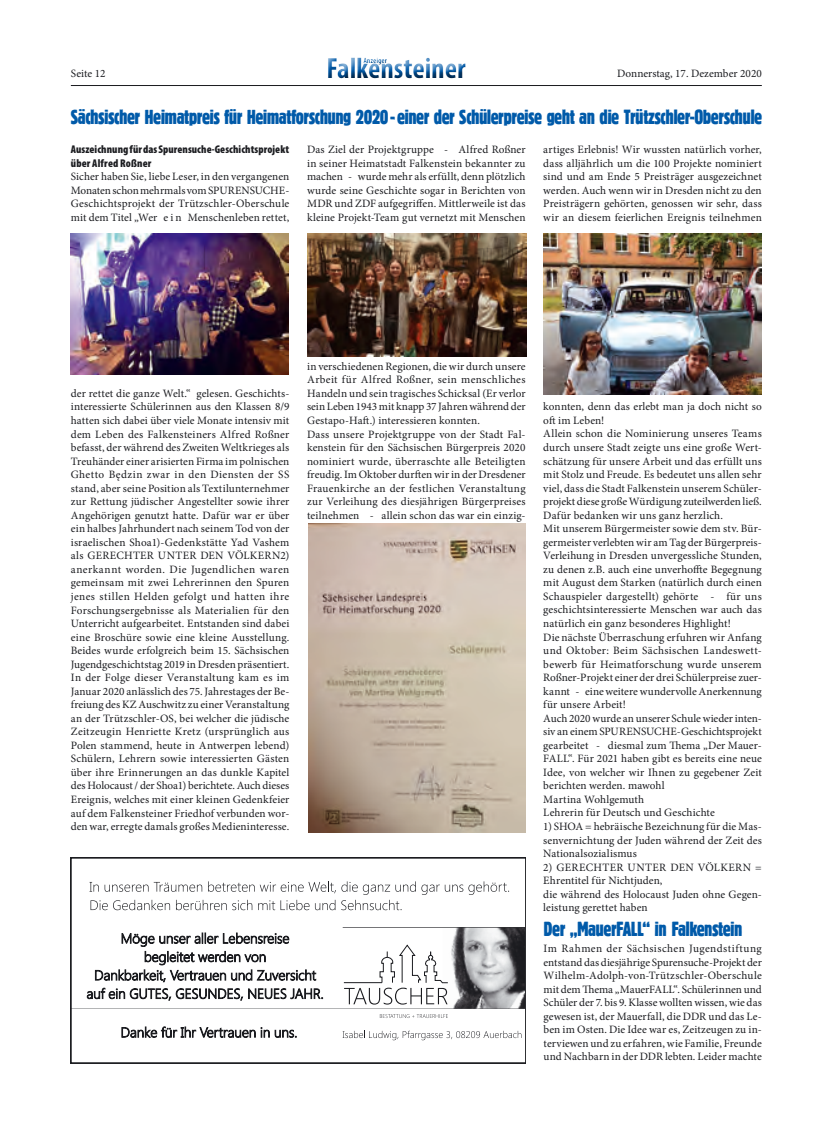
<style>
.page{position:relative;width:815px;height:1134px;background:#fff}
.page>*{position:absolute;margin:0;border:0;box-sizing:border-box;transform-origin:0 0}
.t1{font:700 condensed 29.38px "Myriad Pro";color:#005aa9}
.t2{font:21.25px "Block D Regu Extr Cond";letter-spacing:-.025em;color:#005aa9}
.t3{font:11.25px/13.5px "Minion Pro";letter-spacing:.01em;color:#1b1c20;text-align:justify}
.t4{font:900 condensed 11.25px/13.5px "Myriad Pro";letter-spacing:.005em;color:#1b1c20}
.t5{font:700 condensed 7.75px "Myriad Pro";color:#005aa9}
</style>
<div class="page">
<hr style="left:71px;top:85px;width:691px;height:1px;background:#1b1c20">
<div style="left:317px;top:48px;width:161px;height:39px;background:#fff"></div>
<div style="left:321px;top:52px;width:154px;height:35px;background:#1b1c20;opacity:.75"></div>
<svg style="left:71px;top:858px;width:455px;height:205px"></svg>
<svg style="left:343px;top:1031px;width:178px;height:9px"></svg>
<svg style="left:90px;top:881px;width:419px;height:29px"></svg>
<svg style="left:344px;top:944px;width:104px;height:60px"></svg>
<hr style="left:344px;top:982px;width:38px;height:1px;background:#1b1c20">
<svg style="left:380px;top:1014px;width:68px;height:4px"></svg>
<hr style="left:343px;top:927px;width:182px;height:1px;background:#1b1c20">
<svg style="left:87px;top:933px;width:236px;height:67px"></svg>
<hr style="left:71px;top:1008px;width:455px;height:1px;background:#1b1c20">
<svg style="left:122px;top:1026px;width:175px;height:12px"></svg>
<img style="left:308px;top:233px;width:218px;height:123px">
<img style="left:308px;top:524px;width:218px;height:308px">
<img style="left:544px;top:233px;width:217px;height:162px">
<img style="left:71px;top:233px;width:218px;height:142px">
<p class="t5" style="left:363px;top:56px;width:25px">Anzeiger</p>
<h1 class="t1" style="left:326px;top:50px;width:141px">Falkensteiner</h1>
<p class="t3" style="left:71px;top:67px;width:36px">Seite 12</p>
<p class="t3" style="left:617px;top:67px;width:146px">Donnerstag, 17. Dezember 2020</p>
<h2 class="t2" style="left:71px;top:106px;width:693px">Sächsischer Heimatpreis für Heimatforschung 2020-einer der Schülerpreise geht an die Trützschler-Oberschule</h2>
<p class="t4" style="left:71px;top:142px;width:220px">Auszeichnung für das Spurensuche-Geschichtsprojekt über Alfred Roßner</p>
<p class="t3" style="left:71px;top:170px;width:220px">Sicher haben Sie, liebe Leser, in den vergangenen Monaten schon mehrmals vom SPURENSUCHE-Geschichtsprojekt der Trützschler-Oberschule mit dem Titel „Wer e i n Menschenleben rettet,</p>
<p class="t3" style="left:307px;top:143px;width:220px">Das Ziel der Projektgruppe - Alfred Roßner in seiner Heimatstadt Falkenstein bekannter zu machen - wurde mehr als erfüllt, denn plötzlich wurde seine Geschichte sogar in Berichten von MDR und ZDF aufgegriffen. Mittlerweile ist das kleine Projekt-Team gut vernetzt mit Menschen</p>
<p class="t3" style="left:543px;top:143px;width:220px">artiges Erlebnis! Wir wussten natürlich vorher, dass alljährlich um die 100 Projekte nominiert sind und am Ende 5 Preisträger ausgezeichnet werden. Auch wenn wir in Dresden nicht zu den Preisträgern gehörten, genossen wir sehr, dass wir an diesem feierlichen Ereignis teilnehmen</p>
<p class="t3" style="left:71px;top:387px;width:220px">der rettet die ganze Welt.“ gelesen. Geschichts&shy;interessierte Schülerinnen aus den Klassen 8/9 hatten sich dabei über viele Monate intensiv mit dem Leben des Falkensteiners Alfred Roßner befasst, der während des Zweiten Weltkrieges als Treuhänder einer arisierten Firma im polnischen Ghetto Będzin zwar in den Diensten der SS stand, aber seine Position als Textilunternehmer zur Rettung jüdischer Angestellter sowie ihrer Angehörigen genutzt hatte. Dafür war er über ein halbes Jahrhundert nach seinem Tod von der israelischen Shoa1)-Gedenkstätte Yad Vashem als GERECHTER UNTER DEN VÖLKERN2) anerkannt worden. Die Jugendlichen waren gemeinsam mit zwei Lehrerinnen den Spuren jenes stillen Helden gefolgt und hatten ihre Forschungsergebnisse als Materialien für den Unterricht aufgearbeitet. Entstanden sind dabei eine Broschüre sowie eine kleine Ausstellung.<br>Beides wurde erfolgreich beim 15. Sächsischen Jugendgeschichtstag 2019 in Dresden präsentiert.<br>In der Folge dieser Veranstaltung kam es im Januar 2020 anlässlich des 75. Jahrestages der Be&shy;freiung des KZ Auschwitz zu einer Veranstaltung an der Trützschler-OS, bei welcher die jüdische Zeitzeugin Henriette Kretz (ursprünglich aus Polen stammend, heute in Antwerpen lebend)<br>Schülern, Lehrern sowie interessierten Gästen über ihre Erinnerungen an das dunkle Kapitel des Holocaust / der Shoa1) berichtete. Auch dieses Ereignis, welches mit einer kleinen Gedenkfeier auf dem Falkensteiner Friedhof verbunden wor&shy;den war, erregte damals großes Medieninteresse.</p>
<p class="t3" style="left:307px;top:359px;width:220px;text-align:left">in verschiedenen Regionen, die wir durch unsere Arbeit für Alfred Roßner, sein menschliches Handeln und sein tragisches Schicksal (Er verlor sein Leben 1943 mit knapp 37 Jahren während der Gestapo-Haft.) interessieren konnten.<br>Dass unsere Projektgruppe von der Stadt Fal&shy;kenstein für den Sächsischen Bürgerpreis 2020 nominiert wurde, überraschte alle Beteiligten freudig. Im Oktober durften wir in der Dresdener Frauenkirche an der festlichen Veranstaltung zur Verleihung des diesjährigen Bürgerpreises teilnehmen - allein schon das war ein einzig-</p>
<p class="t3" style="left:543px;top:400px;width:220px;text-align:left">konnten, denn das erlebt man ja doch nicht so oft im Leben!<br>Allein schon die Nominierung unseres Teams durch unsere Stadt zeigte uns eine große Wert&shy;schätzung für unsere Arbeit und das erfüllt uns mit Stolz und Freude. Es bedeutet uns allen sehr viel, dass die Stadt Falkenstein unserem Schüler&shy;projekt diese große Würdigung zuteilwerden ließ.<br>Dafür bedanken wir uns ganz herzlich.<br>Mit unserem Bürgermeister sowie dem stv. Bür&shy;germeister verlebten wir am Tag der Bürgerpreis-Verleihung in Dresden unvergessliche Stunden, zu denen z.B. auch eine unverhoffte Begegnung mit August dem Starken (natürlich durch einen Schauspieler dargestellt) gehörte - für uns geschichtsinteressierte Menschen war auch das natürlich ein ganz besonderes Highlight!<br>Die nächste Überraschung erfuhren wir Anfang und Oktober: Beim Sächsischen Landeswett&shy;bewerb für Heimatforschung wurde unserem Roßner-Projekt einer der drei Schülerpreise zuer&shy;kannt - eine weitere wundervolle Anerkennung für unsere Arbeit!<br>Auch 2020 wurde an unserer Schule wieder inten&shy;siv an einem SPURENSUCHE-Geschichtsprojekt gearbeitet - diesmal zum Thema „Der Mauer-FALL“. Für 2021 haben gibt es bereits eine neue Idee, von welcher wir Ihnen zu gegebener Zeit berichten werden. mawohl<br>Martina Wohlgemuth<br>Lehrerin für Deutsch und Geschichte</p>
<p class="t3" style="left:543px;top:820px;width:220px">1) SHOA = hebräische Bezeichnung für die Mas&shy;senvernichtung der Juden während der Zeit des Nationalsozialismus</p>
<p class="t3" style="left:543px;top:860px;width:220px;text-align:left">2) GERECHTER UNTER DEN VÖLKERN =<br>Ehrentitel für Nichtjuden,<br>die während des Holocaust Juden ohne Gegen&shy;leistung gerettet haben</p>
<h2 class="t2" style="left:544px;top:918px;width:200px">Der „MauerFALL“ in Falkenstein</h2>
<p class="t3" style="left:544px;top:942px;width:220px">Im Rahmen der Sächsischen Jugendstiftung entstand das diesjährige Spurensuche-Projekt der Wilhelm-Adolph-von-Trützschler-Oberschule mit dem Thema „MauerFALL“. Schülerinnen und Schüler der 7. bis 9. Klasse wollten wissen, wie das gewesen ist, der Mauerfall, die DDR und das Le&shy;ben im Osten. Die Idee war es, Zeitzeugen zu in&shy;terviewen und zu erfahren, wie Familie, Freunde und Nachbarn in der DDR lebten. Leider machte</p>
</div>
